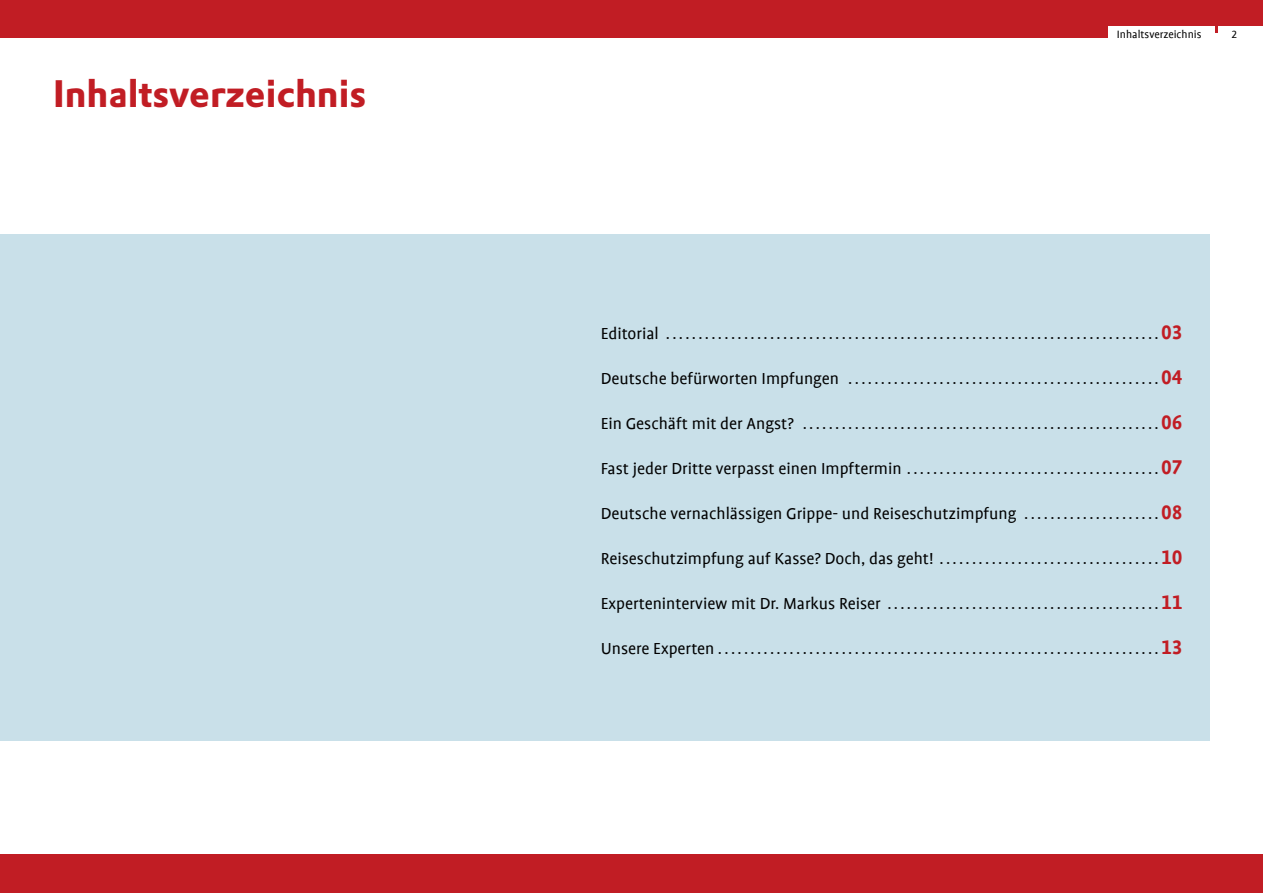
<style>
.page{position:relative;width:1263px;height:893px;background:#fff}
.page>*{position:absolute;margin:0;border:0;box-sizing:border-box;transform-origin:0 0}
.t1{font:700 37.5px "DTL Prokyon T";color:#c11d24}
.t2{font:18px "Profile";color:#000}
.t3{font:12px "Profile";color:#000}
.t4{font:12px "Profile NO";color:#000}
.s1{font-family:"Profile NO";font-weight:700;font-size:22.5px;color:#c11d24}
</style>
<div class="page">
<div style="left:0;top:235px;width:1210px;height:506px;background:#c9e0e9"></div>
<div style="left:0;top:26px;width:1107px;height:12px;background:#c11d24"></div>
<svg style="left:1215px;top:26px;width:3px;height:7px"></svg>
<div style="left:0;top:855px;width:1263px;height:38px;background:#c11d24"></div>
<div style="left:0;top:0;width:1263px;height:26px;background:#c11d24"></div>
<h1 class="t1" style="left:53px;top:68px;width:315px">Inhaltsverzeichnis</h1>
<p class="t3" style="left:1117px;top:28px;width:86px">Inhaltsverzeichnis</p>
<p class="t4" style="left:1231px;top:29px;width:7px">2</p>
<p class="t2" style="left:601px;top:324px;width:584px">Editorial ............................................................................<span class="s1">03</span></p>
<p class="t2" style="left:601px;top:369px;width:584px">Deutsche befürworten Impfungen ................................................<span class="s1">04</span></p>
<p class="t2" style="left:601px;top:414px;width:584px">Ein Geschäft mit der Angst? .......................................................<span class="s1">06</span></p>
<p class="t2" style="left:601px;top:459px;width:584px">Fast jeder Dritte verpasst einen Impftermin .......................................<span class="s1">07</span></p>
<p class="t2" style="left:601px;top:504px;width:584px">Deutsche vernachlässigen Grippe- und Reiseschutzimpfung .....................<span class="s1">08</span></p>
<p class="t2" style="left:601px;top:549px;width:584px">Reiseschutzimpfung auf Kasse? Doch, das geht! ..................................<span class="s1">10</span></p>
<p class="t2" style="left:601px;top:594px;width:584px">Experteninterview mit Dr. Markus Reiser ..........................................<span class="s1">11</span></p>
<p class="t2" style="left:601px;top:639px;width:584px">Unsere Experten....................................................................<span class="s1">13</span></p>
</div>
